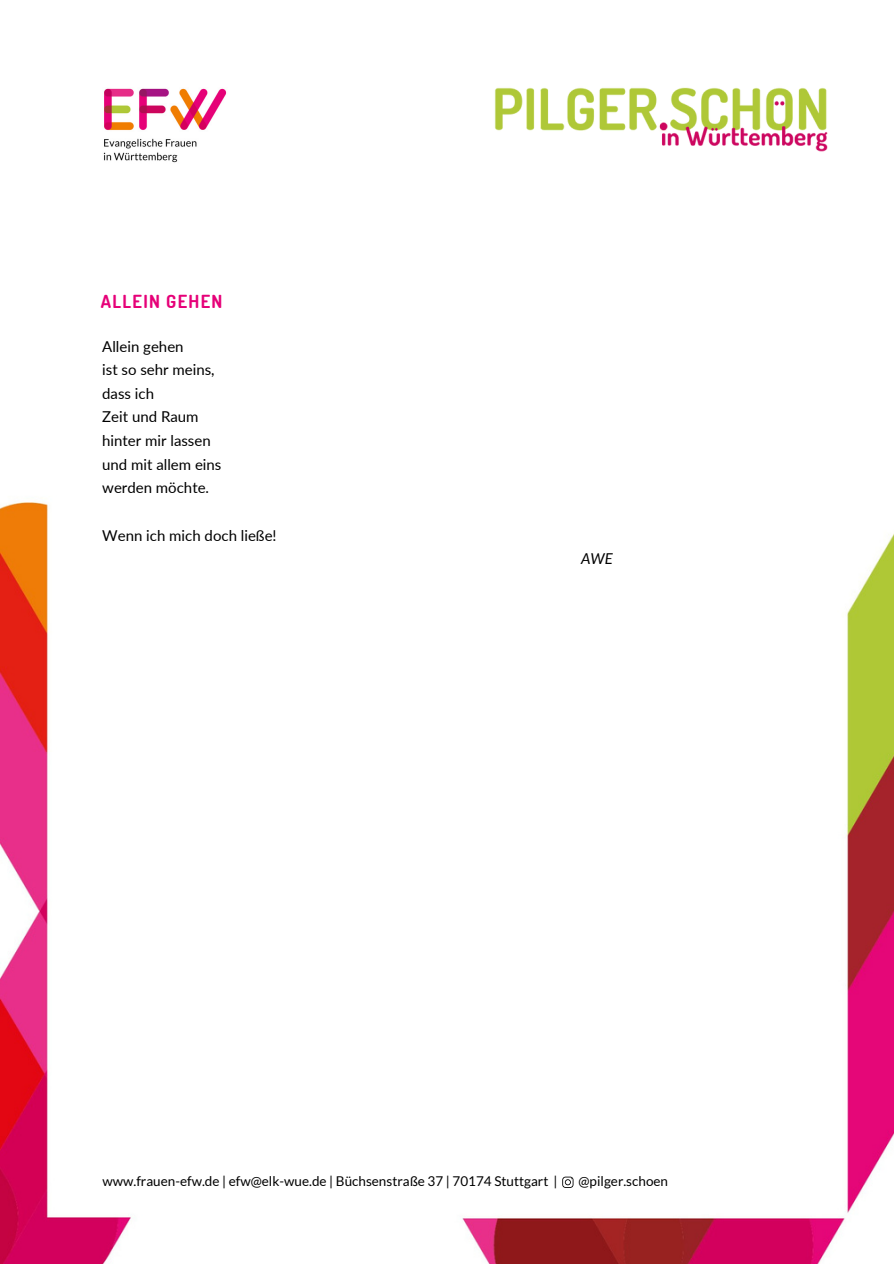
<style>
.page{position:relative;width:894px;height:1264px;background:#fff}
.page>*{position:absolute;margin:0;border:0;box-sizing:border-box;transform-origin:0 0}
.t1{font:700 18px "Dosis";letter-spacing:.07em;color:#e60078}
.t2{font:15px "Lato";color:#000}
.t3{font:italic 15px "Lato";color:#000}
.t4{font:13.5px "Lato";color:#000}
</style>
<div class="page">
<img style="left:0;top:502px;width:131px;height:761px">
<img style="left:462px;top:535px;width:431px;height:728px">
<img style="left:103px;top:88px;width:124px;height:75px">
<img style="left:494px;top:87px;width:334px;height:65px">
<svg style="left:562px;top:1176px;width:11px;height:11px"></svg>
<p class="t1" style="left:101px;top:290px;width:123px">ALLEIN GEHEN</p>
<p class="t2" style="left:102px;top:337px;width:83px">Allein gehen</p>
<p class="t2" style="left:102px;top:360px;width:114px">ist so sehr meins,</p>
<p class="t2" style="left:102px;top:384px;width:53px">dass ich</p>
<p class="t2" style="left:102px;top:407px;width:98px">Zeit und Raum</p>
<p class="t2" style="left:102px;top:431px;width:110px">hinter mir lassen</p>
<p class="t2" style="left:102px;top:455px;width:121px">und mit allem eins</p>
<p class="t2" style="left:102px;top:478px;width:108px">werden möchte.</p>
<p class="t2" style="left:102px;top:526px;width:176px">Wenn ich mich doch ließe!</p>
<p class="t3" style="left:581px;top:549px;width:33px">AWE</p>
<p class="t4" style="left:102px;top:1172px;width:456px">www.frauen-efw.de | efw@elk-wue.de | Büchsenstraße 37 | 70174 Stuttgart |</p>
<p class="t4" style="left:578px;top:1172px;width:91px">@pilger.schoen</p>
</div>
